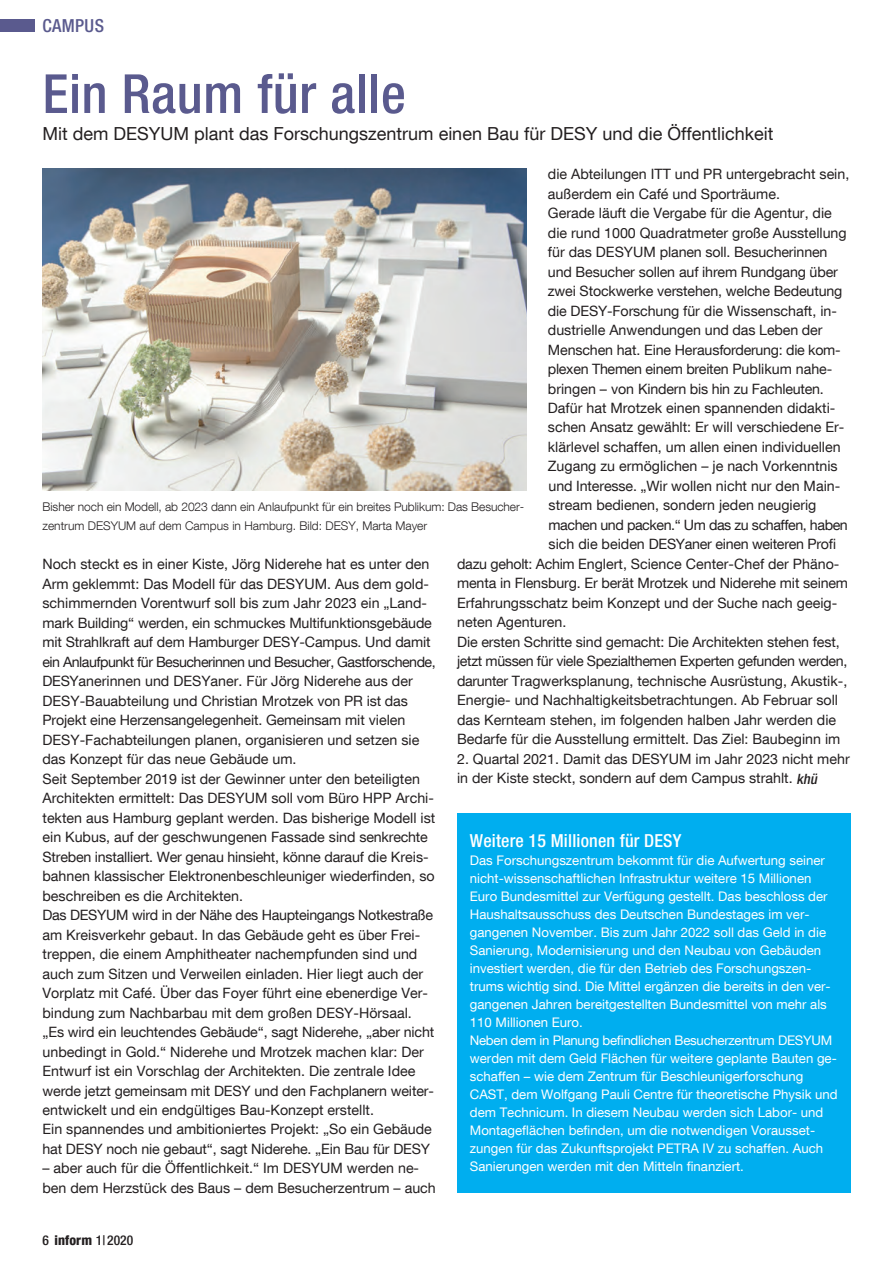
<style>
.page{position:relative;width:893px;height:1263px;background:#fff}
.page>*{position:absolute;margin:0;border:0;box-sizing:border-box;transform-origin:0 0}
.t1{font:54px "Desy Neue Helvetica 67 Cond M";letter-spacing:.01em;color:#5a5a8e}
.t2{font:18px "Desy Neue Helvetica 55 Roman";color:#231f20}
.t3{font:18px "Desy Neue Helvetica 67 Cond M";letter-spacing:.01em;color:#fff}
.t4{font:18px "Desy Neue Helvetica 67 Cond M";letter-spacing:.02em;color:#5a5a8e}
.t5{font:14.25px/19.5px "Desy Neue Helvetica 55 Roman";color:#231f20}
.t6{font:14.25px "Desy Neue Helvetica 55 Roman";letter-spacing:-.02em;color:#231f20}
.t7{font:14.25px "Desy Neue Helvetica 55 Roman";letter-spacing:-.025em;color:#231f20}
.t8{font:14.25px "Desy Neue Helvetica 55 Roman";letter-spacing:-.03em;color:#231f20}
.t9{font:13.5px "Desy Neue Helvetica 67 Cond M";color:#231f20}
.t10{font:13.2px/18px "Desy Neue Helvetica 55 Roman";color:#fff}
.t11{font:300 12px/19.5px "Desy Neue Helvetica 45";letter-spacing:-.005em;color:#231f20}
.s1{font-family:"Desy Neue Helvetica 67 Cond M";font-style:italic}
.s2{font-family:"Desy Neue Helvetica 87 Cond H"}
</style>
<div class="page">
<img style="left:43px;top:169px;width:484px;height:322px">
<div style="left:0;top:19px;width:34px;height:13px;background:#5a5a8e"></div>
<div style="left:457px;top:813px;width:393px;height:379px;background:#00aeef"></div>
<p class="t4" style="left:43px;top:15px;width:63px">CAMPUS</p>
<h1 class="t1" style="left:43px;top:62px;width:365px">Ein Raum für alle</h1>
<p class="t2" style="left:43px;top:122px;width:732px">Mit dem DESYUM plant das Forschungszentrum einen Bau für DESY und die Öffentlichkeit</p>
<p class="t5" style="left:548px;top:164px;width:303px">die Abteilungen ITT und PR untergebracht sein,</p>
<p class="t5" style="left:548px;top:183px;width:234px">außerdem ein Café und Sporträume.</p>
<p class="t5" style="left:548px;top:203px;width:285px">Gerade läuft die Vergabe für die Agentur, die</p>
<p class="t5" style="left:548px;top:222px;width:300px">die rund 1000 Quadratmeter große Ausstellung</p>
<p class="t5" style="left:548px;top:242px;width:281px">für das DESYUM planen soll. Besucherinnen</p>
<p class="t5" style="left:548px;top:261px;width:292px">und Besucher sollen auf ihrem Rundgang über</p>
<p class="t5" style="left:548px;top:281px;width:296px">zwei Stockwerke verstehen, welche Bedeutung</p>
<p class="t5" style="left:548px;top:300px;width:291px">die DESY-Forschung für die Wissenschaft, in-</p>
<p class="t5" style="left:548px;top:320px;width:276px">dustrielle Anwendungen und das Leben der</p>
<p class="t5" style="left:548px;top:339px;width:294px">Menschen hat. Eine Herausforderung: die kom-</p>
<p class="t6" style="left:548px;top:360px;width:286px">plexen Themen einem breiten Publikum nahe-</p>
<p class="t5" style="left:548px;top:378px;width:277px">bringen – von Kindern bis hin zu Fachleuten.</p>
<p class="t5" style="left:548px;top:398px;width:289px">Dafür hat Mrotzek einen spannenden didakti-</p>
<p class="t5" style="left:548px;top:417px;width:298px">schen Ansatz gewählt: Er will verschiedene Er-</p>
<p class="t5" style="left:548px;top:437px;width:294px">klärlevel schaffen, um allen einen individuellen</p>
<p class="t5" style="left:548px;top:456px;width:291px">Zugang zu ermöglichen – je nach Vorkenntnis</p>
<p class="t5" style="left:549px;top:476px;width:293px">und Interesse. „Wir wollen nicht nur den Main-</p>
<p class="t5" style="left:549px;top:495px;width:269px">stream bedienen, sondern jeden neugierig</p>
<p class="t8" style="left:549px;top:516px;width:301px">machen und packen.“ Um das zu schaffen, haben</p>
<p class="t6" style="left:549px;top:536px;width:289px">sich die beiden DESYaner einen weiteren Profi</p>
<p class="t5" style="left:457px;top:554px;width:384px">dazu geholt: Achim Englert, Science Center-Chef der Phäno-</p>
<p class="t5" style="left:457px;top:573px;width:392px">menta in Flensburg. Er berät Mrotzek und Niderehe mit seinem</p>
<p class="t5" style="left:457px;top:593px;width:382px">Erfahrungsschatz beim Konzept und der Suche nach geeig-</p>
<p class="t5" style="left:457px;top:612px;width:111px">neten Agenturen.</p>
<p class="t5" style="left:457px;top:632px;width:384px">Die ersten Schritte sind gemacht: Die Architekten stehen fest,</p>
<p class="t7" style="left:457px;top:653px;width:392px">jetzt müssen für viele Spezialthemen Experten gefunden werden,</p>
<p class="t5" style="left:457px;top:671px;width:392px">darunter Tragwerksplanung, technische Ausrüstung, Akustik-,</p>
<p class="t5" style="left:457px;top:690px;width:382px">Energie- und Nachhaltigkeitsbetrachtungen. Ab Februar soll</p>
<p class="t5" style="left:457px;top:710px;width:381px">das Kernteam stehen, im folgenden halben Jahr werden die</p>
<p class="t5" style="left:457px;top:729px;width:385px">Bedarfe für die Ausstellung ermittelt. Das Ziel: Baubeginn im</p>
<p class="t5" style="left:457px;top:749px;width:394px">2. Quartal 2021. Damit das DESYUM im Jahr 2023 nicht mehr in der Kiste steckt, sondern auf dem Campus strahlt. <span class="s1">khü</span></p>
<p class="t11" style="left:43px;top:496px;width:483px">Bisher noch ein Modell, ab 2023 dann ein Anlaufpunkt für ein breites Publikum: Das Besucher&shy;zentrum DESYUM auf dem Campus in Hamburg. Bild: DESY, Marta Mayer</p>
<p class="t5" style="left:43px;top:554px;width:395px">Noch steckt es in einer Kiste, Jörg Niderehe hat es unter den Arm geklemmt: Das Modell für das DESYUM. Aus dem gold&shy;schimmernden Vorentwurf soll bis zum Jahr 2023 ein „Land&shy;mark Building“ werden, ein schmuckes Multifunktionsgebäude mit Strahlkraft auf dem Hamburger DESY-Campus. Und damit ein Anlaufpunkt für Besucherinnen und Besucher, Gastforschende, DESYanerinnen und DESYaner. Für Jörg Niderehe aus der DESY-Bauabteilung und Christian Mrotzek von PR ist das Projekt eine Herzensangelegenheit. Gemeinsam mit vielen DESY-Fachabteilungen planen, organisieren und setzen sie das Konzept für das neue Gebäude um.<br>Seit September 2019 ist der Gewinner unter den beteiligten Architekten ermittelt: Das DESYUM soll vom Büro HPP Archi&shy;tekten aus Hamburg geplant werden. Das bisherige Modell ist ein Kubus, auf der geschwungenen Fassade sind senkrechte Streben installiert. Wer genau hinsieht, könne darauf die Kreis&shy;bahnen klassischer Elektronenbeschleuniger wiederfinden, so beschreiben es die Architekten.<br>Das DESYUM wird in der Nähe des Haupteingangs Notkestraße am Kreisverkehr gebaut. In das Gebäude geht es über Frei&shy;treppen, die einem Amphitheater nachempfunden sind und auch zum Sitzen und Verweilen einladen. Hier liegt auch der Vorplatz mit Café. Über das Foyer führt eine ebenerdige Ver&shy;bindung zum Nachbarbau mit dem großen DESY-Hörsaal. „Es wird ein leuchtendes Gebäude“, sagt Niderehe, „aber nicht unbedingt in Gold.“ Niderehe und Mrotzek machen klar: Der Entwurf ist ein Vorschlag der Architekten. Die zentrale Idee werde jetzt gemeinsam mit DESY und den Fachplanern weiter&shy;entwickelt und ein endgültiges Bau-Konzept erstellt.<br>Ein spannendes und ambitioniertes Projekt: „So ein Gebäude hat DESY noch nie gebaut“, sagt Niderehe. „Ein Bau für DESY</p>
<p class="t5" style="left:43px;top:1158px;width:395px">– aber auch für die Öffentlichkeit.“ Im DESYUM werden ne&shy;ben dem Herzstück des Baus – dem Besucherzentrum – auch</p>
<p class="t3" style="left:470px;top:830px;width:213px">Weitere 15 Millionen für DESY</p>
<p class="t10" style="left:470px;top:851px;width:369px">Das Forschungszentrum bekommt für die Aufwertung seiner nicht-wissenschaftlichen Infrastruktur weitere 15 Millionen Euro Bundesmittel zur Verfügung gestellt. Das beschloss der Haushaltsausschuss des Deutschen Bundestages im ver&shy;gangenen November. Bis zum Jahr 2022 soll das Geld in die Sanierung, Modernisierung und den Neubau von Gebäuden investiert werden, die für den Betrieb des Forschungszen&shy;trums wichtig sind. Die Mittel ergänzen die bereits in den ver&shy;gangenen Jahren bereitgestellten Bundesmittel von mehr als 110 Millionen Euro.<br>Neben dem in Planung befindlichen Besucherzentrum DESYUM werden mit dem Geld Flächen für weitere geplante Bauten ge&shy;schaffen – wie dem Zentrum für Beschleunigerforschung CAST, dem Wolfgang Pauli Centre für theoretische Physik und dem Technicum. In diesem Neubau werden sich Labor- und Montageflächen befinden, um die notwendigen Vorausset&shy;zungen für das Zukunftsprojekt PETRA IV zu schaffen. Auch Sanierungen werden mit den Mitteln finanziert.</p>
<p class="t9" style="left:43px;top:1232px;width:92px">6 <span class="s2">inform</span> 1|2020</p>
</div>
